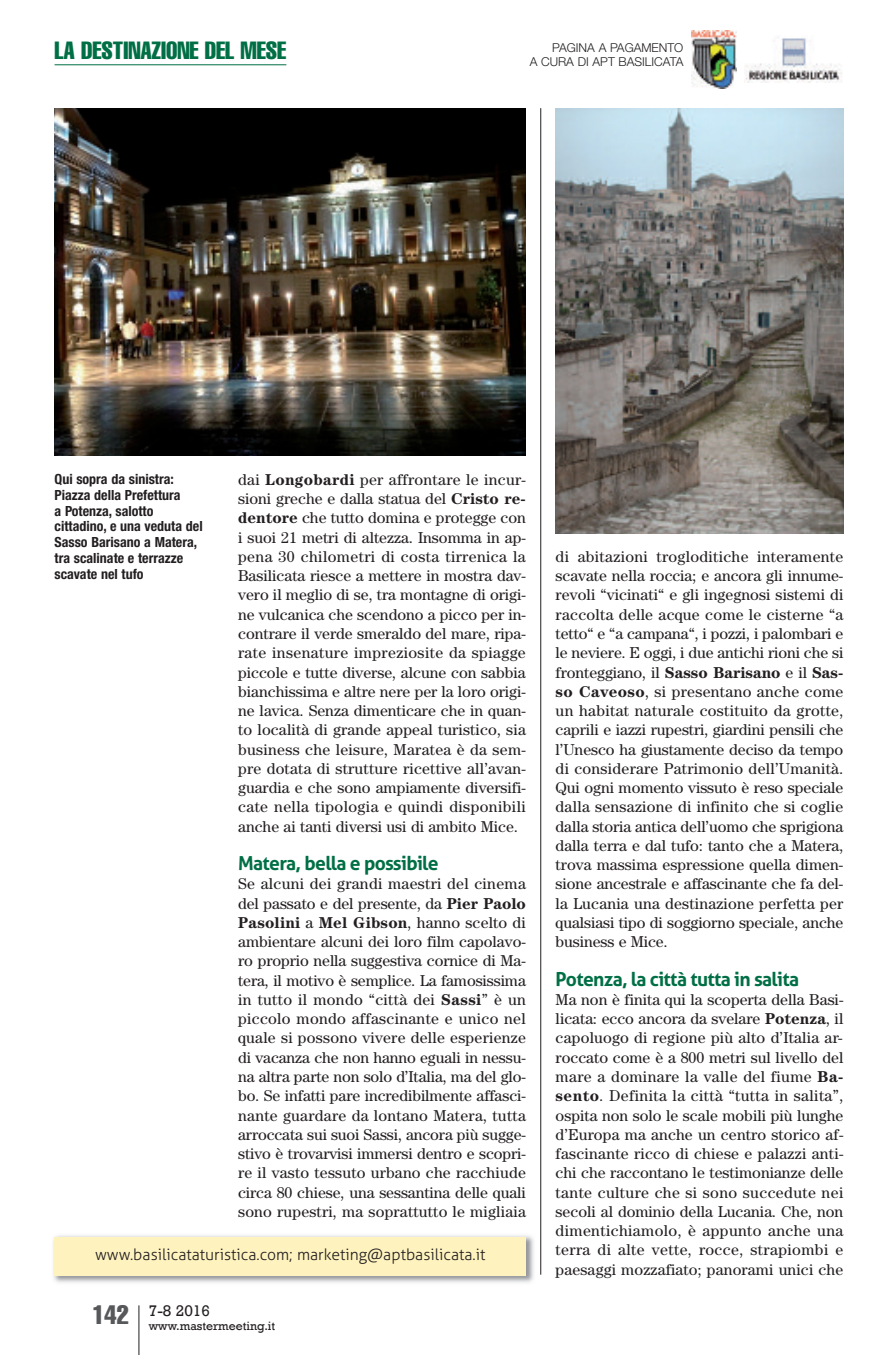
<style>
.page{position:relative;width:893px;height:1355px;background:#fff}
.page>*{position:absolute;margin:0;border:0;box-sizing:border-box;transform-origin:0 0}
.t1{font:extra-condensed 24.5px "Helvetica";color:#016f45}
.t2{font:700 19.25px "Aller";letter-spacing:-.035em;color:#016f45}
.t3{font:15.75px/19.2px "Century";letter-spacing:.005em;color:#231f20;text-align:justify}
.t4{font:300 15.75px "Aller";color:#231f20}
.t5{font:15.75px "Rockwell";color:#231f20}
.t6{font:700 condensed 14px/15.8px "Helvetica Neue";color:#231f20}
.t7{font:300 12.25px/14px "Helvetica Neue";color:#231f20;text-align:right}
.t8{font:12.25px "Rockwell";color:#231f20}
.s1{font-weight:700}
</style>
<div class="page">
<hr style="left:138px;top:1305px;width:1px;height:49px;background:#231f20">
<hr style="left:55px;top:64px;width:231px;height:1px;background:#016f45">
<img style="left:691px;top:30px;width:45px;height:58px">
<img style="left:744px;top:38px;width:98px;height:44px">
<hr style="left:540px;top:108px;width:1px;height:1166px;background:#231f20">
<img style="left:53px;top:1235px;width:481px;height:48px">
<div style="left:55px;top:1236px;width:471px;height:39px;background:#fef3be"></div>
<img style="left:55px;top:108px;width:471px;height:347px">
<img style="left:556px;top:108px;width:287px;height:425px">
<h1 class="t1" style="left:55px;top:42px;width:233px">LA DESTINAZIONE DEL MESE</h1>
<p class="t7" style="left:530px;top:41px;width:155px">PAGINA A PAGAMENTO<br>A CURA DI APT BASILICATA</p>
<p class="t6" style="left:55px;top:472px;width:150px">Qui sopra da sinistra:<br>Piazza della Prefettura<br>a Potenza, salotto cittadino, e una veduta del<br>Sasso Barisano a Matera, tra scalinate e terrazze scavate nel tufo</p>
<p class="t3" style="left:238px;top:471px;width:289px">dai <span class="s1">Longobardi</span> per affrontare le incur&shy;sioni greche e dalla statua del <span class="s1">Cristo re&shy;dentore</span> che tutto domina e protegge con i suoi 21 metri di altezza. Insomma in ap&shy;pena 30 chilometri di costa tirrenica la Basilicata riesce a mettere in mostra dav&shy;vero il meglio di se, tra montagne di origi&shy;ne vulcanica che scendono a picco per in&shy;contrare il verde smeraldo del mare, ripa&shy;rate insenature impreziosite da spiagge piccole e tutte diverse, alcune con sabbia bianchissima e altre nere per la loro origi&shy;ne lavica. Senza dimenticare che in quan&shy;to località di grande appeal turistico, sia business che leisure, Maratea è da sem&shy;pre dotata di strutture ricettive all’avan&shy;guardia e che sono ampiamente diversifi&shy;cate nella tipologia e quindi disponibili anche ai tanti diversi usi di ambito Mice.</p>
<p class="t2" style="left:238px;top:852px;width:202px">Matera, bella e possibile</p>
<p class="t3" style="left:238px;top:875px;width:289px">Se alcuni dei grandi maestri del cinema del passato e del presente, da <span class="s1">Pier Paolo Pasolini</span> a <span class="s1">Mel Gibson</span>, hanno scelto di ambientare alcuni dei loro film capolavo&shy;ro proprio nella suggestiva cornice di Ma&shy;tera, il motivo è semplice. La famosissima in tutto il mondo “città dei <span class="s1">Sassi</span>” è un piccolo mondo affascinante e unico nel quale si possono vivere delle esperienze di vacanza che non hanno eguali in nessu&shy;na altra parte non solo d’Italia, ma del glo&shy;bo. Se infatti pare incredibilmente affasci&shy;nante guardare da lontano Matera, tutta arroccata sui suoi Sassi, ancora più sugge&shy;stivo è trovarvisi immersi dentro e scopri&shy;re il vasto tessuto urbano che racchiude circa 80 chiese, una sessantina delle quali sono rupestri, ma soprattutto le migliaia</p>
<p class="t4" style="left:95px;top:1245px;width:392px">www.basilicataturistica.com; marketing@aptbasilicata.it</p>
<p class="t8" style="left:92px;top:1318px;width:184px"><sup>142</sup> www.mastermeeting.it</p>
<p class="t5" style="left:149px;top:1300px;width:63px">7-8 2016</p>
<p class="t3" style="left:556px;top:548px;width:289px">di abitazioni trogloditiche interamente scavate nella roccia; e ancora gli innume&shy;revoli “vicinati“ e gli ingegnosi sistemi di raccolta delle acque come le cisterne “a tetto“ e “a campana“, i pozzi, i palombari e le neviere. E oggi, i due antichi rioni che si fronteggiano, il <span class="s1">Sasso Barisano</span> e il <span class="s1">Sas&shy;so Caveoso</span>, si presentano anche come un habitat naturale costituito da grotte, caprili e iazzi rupestri, giardini pensili che l’Unesco ha giustamente deciso da tempo di considerare Patrimonio dell’Umanità.<br>Qui ogni momento vissuto è reso speciale dalla sensazione di infinito che si coglie dalla storia antica dell’uomo che sprigiona dalla terra e dal tufo: tanto che a Matera, trova massima espressione quella dimen&shy;sione ancestrale e affascinante che fa del&shy;la Lucania una destinazione perfetta per qualsiasi tipo di soggiorno speciale, anche business e Mice.</p>
<p class="t2" style="left:556px;top:967px;width:245px">Potenza, la città tutta in salita</p>
<p class="t3" style="left:556px;top:991px;width:289px">Ma non è finita qui la scoperta della Basi&shy;licata: ecco ancora da svelare <span class="s1">Potenza</span>, il capoluogo di regione più alto d’Italia ar&shy;roccato come è a 800 metri sul livello del mare a dominare la valle del fiume <span class="s1">Ba&shy;sento</span>. Definita la città “tutta in salita”, ospita non solo le scale mobili più lunghe d’Europa ma anche un centro storico af&shy;fascinante ricco di chiese e palazzi anti&shy;chi che raccontano le testimonianze delle tante culture che si sono succedute nei secoli al dominio della Lucania. Che, non dimentichiamolo, è appunto anche una terra di alte vette, rocce, strapiombi e paesaggi mozzafiato; panorami unici che</p>
</div>
